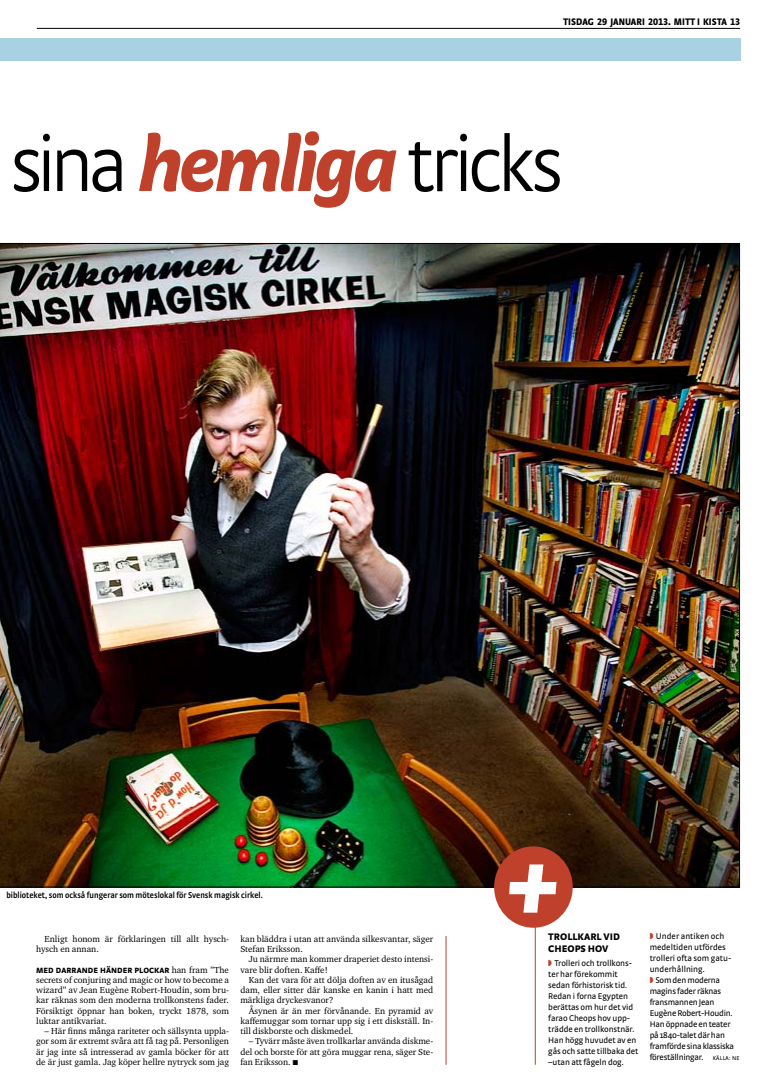
<style>
.page{position:relative;width:777px;height:1075px;background:#fff}
.page>*{position:absolute;margin:0;border:0;box-sizing:border-box;transform-origin:0 0}
.t1{font:300 81px "Strada";letter-spacing:-.08em;color:#000}
.t2{font:900 10px "Strada Cond TF";color:#000}
.t3{font:900 10px/12px "Strada";color:#000}
.t4{font:9px/10.3px "Charter ITC Std";color:#000;text-align:justify}
.t5{font:600 9px "Strada Cond";color:#000}
.t6{font:8.8px/11px "Strada";letter-spacing:-.01em;color:#000}
.t7{font:900 8px "Strada";letter-spacing:.01em;color:#000}
.s1{font-weight:900;font-style:italic;color:#bf412c}
.s2{font-family:"Charter ITC Std";font-weight:400;font-size:9px}
.s3{font-size:5.9px}
</style>
<div class="page">
<hr style="left:37px;top:28px;width:703px;height:1px;background:#000">
<div style="left:0;top:39px;width:740px;height:22px;background:#a8d2e4"></div>
<img style="left:0;top:243px;width:739px;height:644px">
<hr style="left:446px;top:936px;width:1px;height:129px;background:#bf412c">
<hr style="left:535px;top:926px;width:1px;height:139px;background:#bf412c">
<div style="left:494px;top:846px;width:78px;height:82px;background:#bf412c;border-radius:50%"></div>
<svg style="left:509px;top:864px;width:47px;height:49px"></svg>
<p class="t2" style="left:563px;top:16px;width:179px">TISDAG 29 JANUARI 2013. MITT I KISTA 13</p>
<h1 class="t1" style="left:10px;top:119px;width:555px">sina <span class="s1">hemliga</span> tricks</h1>
<p class="t5" style="left:6px;top:890px;width:258px">biblioteket, som också fungerar som möteslokal för Svensk magisk cirkel.</p>
<p class="t4" style="left:36px;top:933px;width:194px;text-indent:9px">Enligt honom är förklaringen till allt hysch&shy;hysch en annan.</p>
<p class="t7" style="left:36px;top:965px;width:194px">MED DARRANDE HÄNDER PLOCKAR <span class="s2">han fram ”The</span></p>
<p class="t4" style="left:36px;top:974px;width:194px">secrets of conjuring and magic or how to become a wizard” av Jean Eugène Robert-Houdin, som bru&shy;kar räknas som den moderna trollkonstens fader.<br>Försiktigt öppnar han boken, tryckt 1878, som luktar antikvariat.</p>
<p class="t4" style="left:36px;top:1026px;width:194px;text-indent:9px">– Här finns många rariteter och sällsynta uppla&shy;gor som är extremt svåra att få tag på. Personligen är jag inte så intresserad av gamla böcker för att de är just gamla. Jag köper hellre nytryck som jag</p>
<p class="t4" style="left:240px;top:933px;width:194px">kan bläddra i utan att använda silkesvantar, säger<br>Stefan Eriksson.</p>
<p class="t4" style="left:240px;top:954px;width:194px;text-indent:9px">Ju närmre man kommer draperiet desto intensi&shy;vare blir doften. Kaffe!</p>
<p class="t4" style="left:240px;top:974px;width:194px;text-indent:9px">Kan det vara för att dölja doften av en itusågad dam, eller sitter där kanske en kanin i hatt med märkliga dryckesvanor?</p>
<p class="t4" style="left:240px;top:1005px;width:194px;text-indent:9px">Åsynen är än mer förvånande. En pyramid av kaffemuggar som tornar upp sig i ett diskställ. In&shy;till diskborste och diskmedel.</p>
<p class="t4" style="left:240px;top:1036px;width:194px;text-indent:9px">– Tyvärr måste även trollkarlar använda diskme&shy;del och borste för att göra muggar rena, säger Ste&shy;fan Eriksson. ■</p>
<p class="t3" style="left:548px;top:930px;width:73px">TROLLKARL VID<br>CHEOPS HOV</p>
<p class="t6" style="left:548px;top:957px;width:91px;text-indent:6px">Trolleri och trollkons&shy;ter har förekommit sedan förhistorisk tid.<br>Redan i forna Egypten berättas om hur det vid farao Cheops hov upp&shy;trädde en trollkonstnär.<br>Han högg huvudet av en gås och satte tillbaka det –utan att fågeln dog.</p>
<p class="t6" style="left:649px;top:930px;width:83px;text-indent:6px">Under antiken och medeltiden utfördes trolleri ofta som gatu&shy;underhållning.</p>
<p class="t6" style="left:649px;top:974px;width:90px;text-indent:6px">Som den moderna magins fader räknas fransmannen Jean<br>Eugène Robert-Houdin.<br>Han öppnade en teater på 1840-talet där han framförde sina klassiska föreställningar. <span class="s3">käl la: ne</span></p>
</div>
